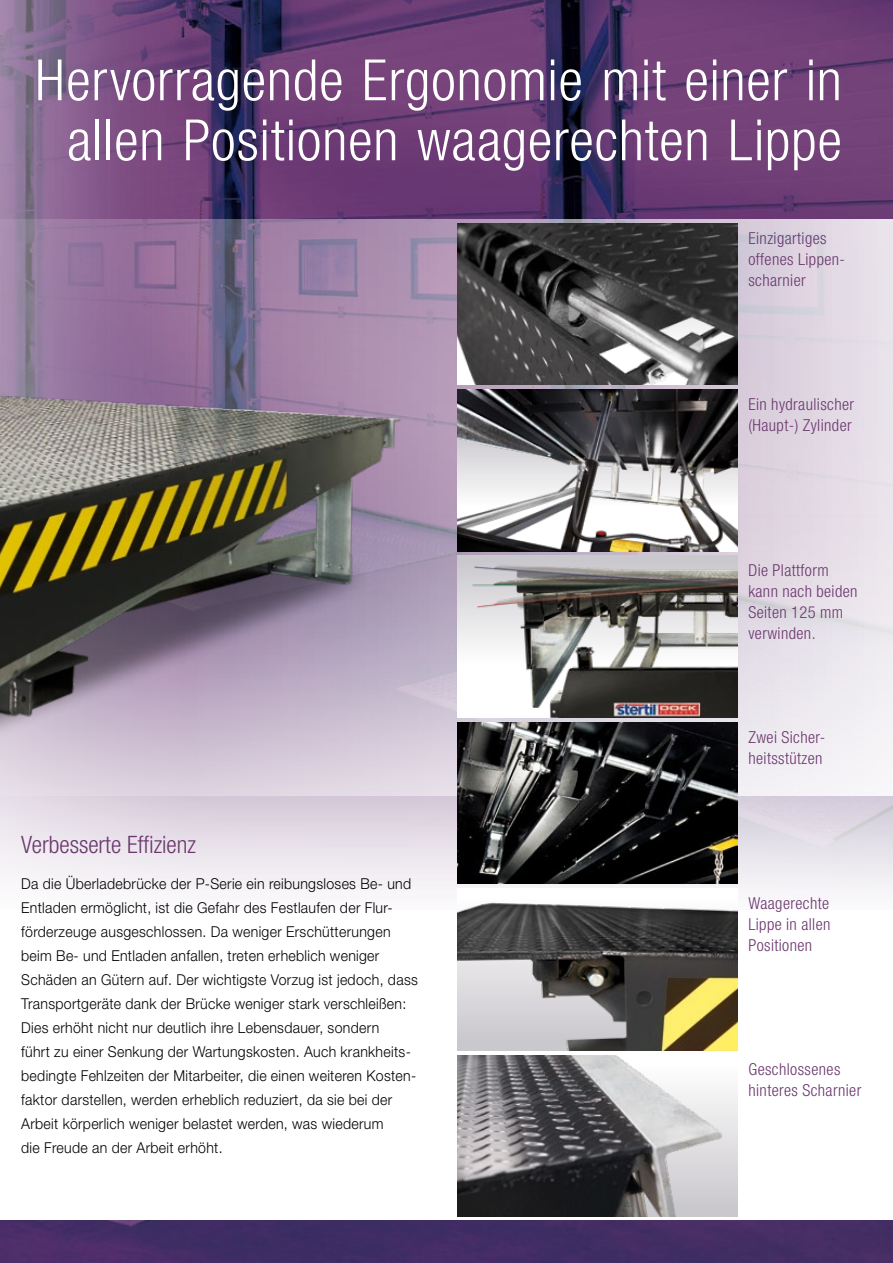
<style>
.page{position:relative;width:893px;height:1263px;background:#fff}
.page>*{position:absolute;margin:0;border:0;box-sizing:border-box;transform-origin:0 0}
.t1{font:300 condensed 57px/60px "Helvetica Neue LT Std";letter-spacing:.015em;color:#fff;text-align:center}
.t2{font:300 condensed 24px "Helvetica Neue LT Std";color:#6b386e}
.t3{font:300 condensed 16.5px/21px "Helvetica Neue LT Std";letter-spacing:.025em;color:#6b386e}
.t4{font:300 15px/24px "Helvetica Neue LT Std";letter-spacing:.02em;color:#000;scale:.94 1}
</style>
<div class="page">
<img style="left:508px;top:0;width:385px;height:219px">
<img style="left:0;top:0;width:508px;height:1217px">
<img style="left:0;top:1220px;width:893px;height:43px">
<img style="left:0;top:219px;width:893px;height:716px">
<img style="left:457px;top:223px;width:281px;height:162px">
<img style="left:457px;top:390px;width:281px;height:161px">
<img style="left:457px;top:556px;width:281px;height:161px">
<img style="left:457px;top:1055px;width:281px;height:161px">
<img style="left:457px;top:889px;width:281px;height:161px">
<img style="left:457px;top:722px;width:281px;height:162px">
<img style="left:0;top:299px;width:457px;height:545px">
<h1 class="t1" style="left:35px;top:50px;width:808px">Hervorragende Ergonomie mit einer in allen Positionen waagerechten Lippe</h1>
<p class="t3" style="left:748px;top:227px;width:96px">Einzigartiges offenes Lippen&shy;scharnier</p>
<p class="t3" style="left:748px;top:393px;width:107px">Ein hydraulischer (Haupt-) Zylinder</p>
<p class="t3" style="left:748px;top:560px;width:111px">Die Plattform kann nach beiden<br>Seiten 125 mm verwinden.</p>
<h2 class="t2" style="left:21px;top:831px;width:176px">Verbesserte Effizienz</h2>
<p class="t4" style="left:21px;top:871px;width:423px">Da die Überladebrücke der P-Serie ein reibungsloses Be- und Entladen ermöglicht, ist die Gefahr des Festlaufen der Flur&shy;förderzeuge ausgeschlossen. Da weniger Erschütterungen beim Be- und Entladen anfallen, treten erheblich weniger Schäden an Gütern auf. Der wichtigste Vorzug ist jedoch, dass Transportgeräte dank der Brücke weniger stark verschleißen:<br>Dies erhöht nicht nur deutlich ihre Lebensdauer, sondern<br>führt zu einer Senkung der Wartungskosten. Auch krankheits&shy;bedingte Fehlzeiten der Mitarbeiter, die einen weiteren Kosten&shy;faktor darstellen, werden erheblich reduziert, da sie bei der Arbeit körperlich weniger belastet werden, was wiederum<br>die Freude an der Arbeit erhöht.</p>
<p class="t3" style="left:748px;top:726px;width:77px">Zwei Sicher&shy;heitsstützen</p>
<p class="t3" style="left:748px;top:892px;width:84px;text-align:justify">Waagerechte Lippe in allen Positionen</p>
<p class="t3" style="left:748px;top:1059px;width:114px">Geschlossenes hinteres Scharnier</p>
</div>
